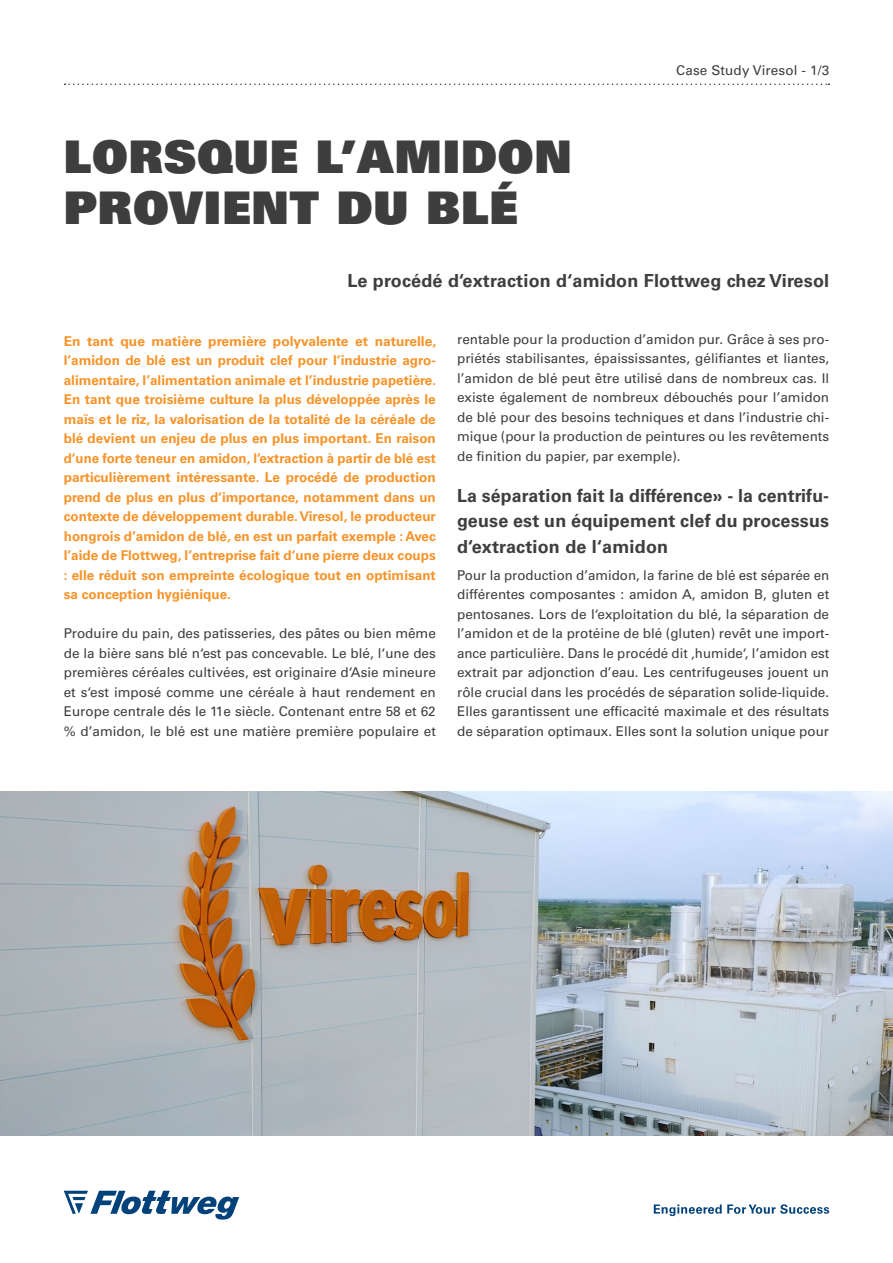
<style>
.page{position:relative;width:893px;height:1263px;background:#fff}
.page>*{position:absolute;margin:0;border:0;box-sizing:border-box;transform-origin:0 0}
.t1{font:45px/51px "Univers LT Pro 85 X Black";letter-spacing:.02em;color:#3e3e3f}
.Überschriften_Fließt{font:700 18px/25.5px "Univers LT Pro 65";letter-spacing:.01em;color:#3e3e3f;text-align:justify}
.Fließtext{font:13.5px/19.5px "Univers LT Pro 55 Roman";color:#3e3e3f;text-align:justify}
.Fließtext-2{font:700 13.5px/19.5px "Univers LT Pro 65";color:#f79328;text-align:justify}
</style>
<div class="page">
<svg style="left:64px;top:1191px;width:175px;height:28px"></svg>
<svg style="left:654px;top:1204px;width:175px;height:12px"></svg>
<svg style="left:65px;top:84px;width:764px;height:1px"></svg>
<img style="left:0;top:792px;width:893px;height:343px">
<p class="t1" style="left:64px;top:130px;width:510px">LORSQUE L’AMIDON<br>PROVIENT DU BLÉ</p>
<p class="Fließtext" style="left:676px;top:60px;width:154px">Case Study Viresol - 1/3</p>
<p class="Überschriften_Fließt" style="left:347px;top:267px;width:483px">Le procédé d‘extraction d‘amidon Flottweg chez Viresol</p>
<p class="Fließtext-2" style="left:64px;top:330px;width:374px">En tant que matière première polyvalente et naturelle, l’amidon de blé est un produit clef pour l’industrie agro&shy;alimentaire, l’alimentation animale et l’industrie papetière.<br>En tant que troisième culture la plus développée après le maïs et le riz, la valorisation de la totalité de la céréale de blé devient un enjeu de plus en plus important. En raison d‘une forte teneur en amidon, l‘extraction à partir de blé est particulièrement intéressante. Le procédé de production prend de plus en plus d‘importance, notamment dans un contexte de développement durable. Viresol, le producteur hongrois d’amidon de blé, en est un parfait exemple : Avec l’aide de Flottweg, l’entreprise fait d‘une pierre deux coups : elle réduit son empreinte écologique tout en optimisant sa conception hygiénique.</p>
<p class="Fließtext" style="left:64px;top:623px;width:374px">Produire du pain, des patisseries, des pâtes ou bien même de la bière sans blé n‘est pas concevable. Le blé, l‘une des premières céréales cultivées, est originaire d‘Asie mineure et s‘est imposé comme une céréale à haut rendement en Europe centrale dés le 11e siècle. Contenant entre 58 et 62 % d’amidon, le blé est une matière première populaire et</p>
<p class="Fließtext" style="left:457px;top:328px;width:374px">rentable pour la production d’amidon pur. Grâce à ses pro&shy;priétés stabilisantes, épaississantes, gélifiantes et liantes, l’amidon de blé peut être utilisé dans de nombreux cas. Il existe également de nombreux débouchés pour l’amidon de blé pour des besoins techniques et dans l’industrie chi&shy;mique (pour la production de peintures ou les revêtements de finition du papier, par exemple).</p>
<p class="Überschriften_Fließt" style="left:457px;top:482px;width:374px">La séparation fait la différence» - la centrifu&shy;geuse est un équipement clef du processus d‘extraction de l‘amidon</p>
<p class="Fließtext" style="left:457px;top:564px;width:374px">Pour la production d’amidon, la farine de blé est séparée en différentes composantes : amidon A, amidon B, gluten et pentosanes. Lors de l‘exploitation du blé, la séparation de l’amidon et de la protéine de blé (gluten) revêt une import&shy;ance particulière. Dans le procédé dit ‚humide‘, l’amidon est extrait par adjonction d’eau. Les centrifugeuses jouent un rôle crucial dans les procédés de séparation solide-liquide.<br>Elles garantissent une efficacité maximale et des résultats de séparation optimaux. Elles sont la solution unique pour</p>
</div>
